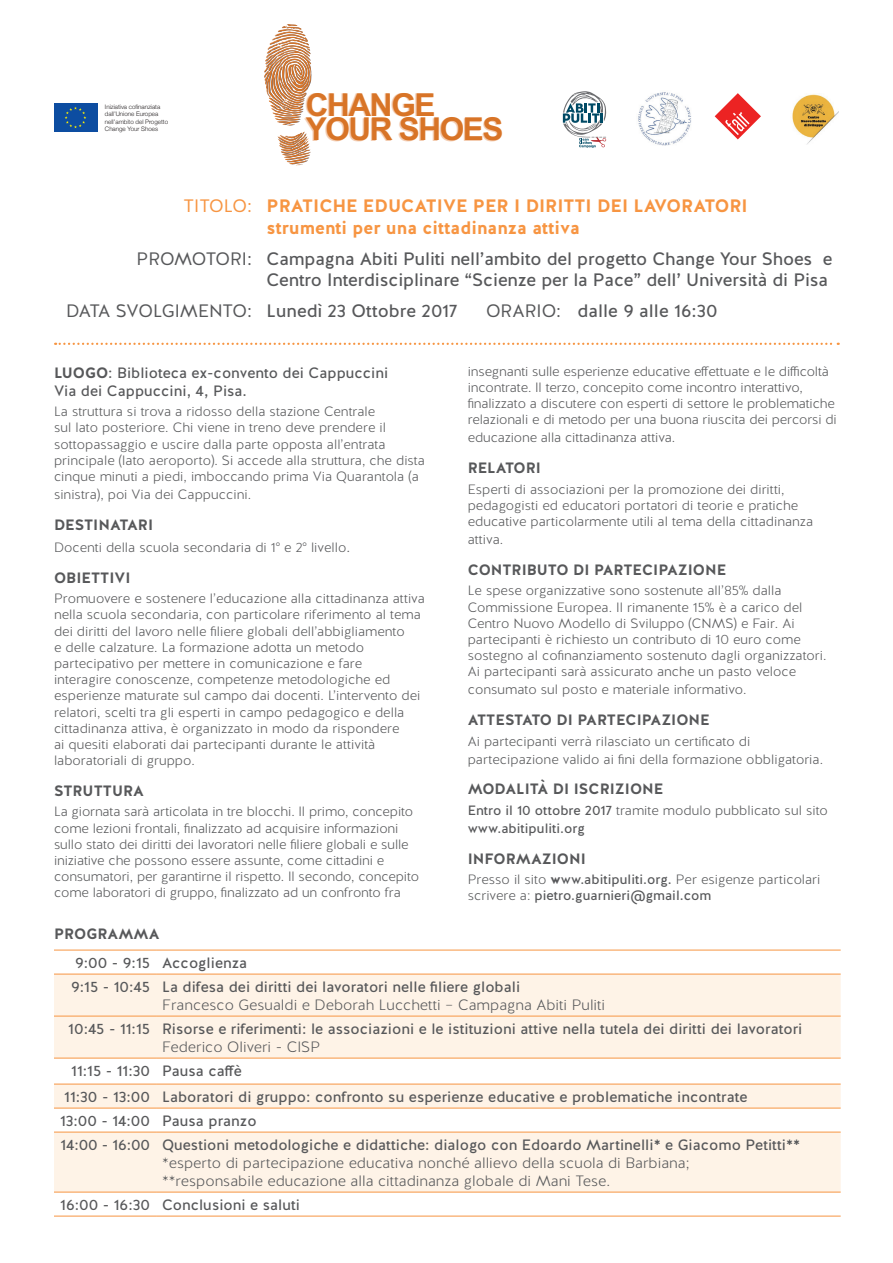
<style>
.page{position:relative;width:893px;height:1263px;background:#fff}
.page>*{position:absolute;margin:0;border:0;box-sizing:border-box;transform-origin:0 0}
.t1{font:700 31.65px/24.5px "Arial";letter-spacing:-.045em;color:#d87427}
.t2{font:18px/21.6px "Halis GR";letter-spacing:-.01em;color:#57585a;text-align:right}
.t3{font:700 18px/21.6px "Halis GR";color:#f79542}
.t4{font:15px/24px "Halis GR";color:#57585a}
.t5{font:300 15px/18px "Halis GR";color:#57585a}
.t6{font:700 15px "Halis GR";color:#57585a}
.t7{font:300 13.5px/16.2px "Halis GR";color:#57585a}
.t8{font:13.5px/18px "Halis GR";color:#57585a}
.t9{font:300 6.15px/7.4px "Helvetica Neue";color:#231f20}
.s1{font-weight:400}
.s2{font-style:inherit}
.s3{font-weight:700}
.s4{font-size:15px}
.s5{font-weight:300}
</style>
<div class="page">
<svg style="left:55px;top:343px;width:784px;height:2px"></svg>
<svg style="left:54px;top:973px;width:787px;height:243px"></svg>
<svg style="left:54px;top:975px;width:787px;height:217px;fill:#fef3e7"></svg>
<hr style="left:54px;top:950px;width:102px;height:1px;background:#f79542">
<hr style="left:156px;top:950px;width:685px;height:1px;background:#f79542">
<hr style="left:54px;top:974px;width:102px;height:1px;background:#f79542">
<hr style="left:156px;top:974px;width:685px;height:1px;background:#f79542">
<hr style="left:54px;top:1016px;width:102px;height:1px;background:#f79542">
<hr style="left:156px;top:1016px;width:685px;height:1px;background:#f79542">
<hr style="left:54px;top:1058px;width:102px;height:1px;background:#f79542">
<hr style="left:156px;top:1058px;width:685px;height:1px;background:#f79542">
<hr style="left:54px;top:1084px;width:102px;height:1px;background:#f79542">
<hr style="left:156px;top:1084px;width:685px;height:1px;background:#f79542">
<hr style="left:54px;top:1108px;width:102px;height:1px;background:#f79542">
<hr style="left:156px;top:1108px;width:685px;height:1px;background:#f79542">
<hr style="left:54px;top:1132px;width:102px;height:1px;background:#f79542">
<hr style="left:156px;top:1132px;width:685px;height:1px;background:#f79542">
<hr style="left:54px;top:1192px;width:102px;height:1px;background:#f79542">
<hr style="left:156px;top:1192px;width:685px;height:1px;background:#f79542">
<hr style="left:54px;top:1216px;width:102px;height:1px;background:#f79542">
<hr style="left:156px;top:1216px;width:685px;height:1px;background:#f79542">
<svg style="left:264px;top:24px;width:47px;height:141px"></svg>
<div style="left:54px;top:103px;width:43px;height:29px;background:#0d4da1"></div>
<svg style="left:65px;top:107px;width:21px;height:21px"></svg>
<img style="left:638px;top:92px;width:53px;height:54px">
<svg style="left:563px;top:91px;width:43px;height:57px"></svg>
<svg style="left:715px;top:93px;width:46px;height:46px"></svg>
<img style="left:792px;top:94px;width:47px;height:50px">
<p class="t9" style="left:105px;top:102px;width:65px">Iniziativa cofinanziata dall’Unione Europea nell’ambito del Progetto<br>Change Your Shoes</p>
<h1 class="t1" style="left:306px;top:93px;width:199px">CHANGE<br>YOUR SHOES</h1>
<h2 class="t3" style="left:267px;top:195px;width:483px;text-indent:-83px"><span class="s1">TITOLO:</span> PRATICHE EDUCATIVE PER I DIRITTI DEI LAVORATORI strumenti per una cittadinanza attiva</h2>
<h2 class="t2" style="left:137px;top:248px;width:697px"><span class="s2">PROMOTORI:</span> Campagna Abiti Puliti nell’ambito del progetto Change Your Shoes e<br>Centro Interdisciplinare “Scienze per la Pace” dell’ Università di Pisa</h2>
<h2 class="t2" style="left:66px;top:300px;width:393px"><span class="s2">DATA SVOLGIMENTO:</span> Lunedì 23 Ottobre 2017</h2>
<h2 class="t2" style="left:486px;top:300px;width:233px"><span class="s2">ORARIO:</span> dalle 9 alle 16:30</h2>
<p class="t4" style="left:54px;top:364px;width:336px;line-height:18px"><span class="s3">LUOGO</span>: Biblioteca ex-convento dei Cappuccini<br>Via dei Cappuccini, 4, Pisa.</p>
<p class="t7" style="left:54px;top:404px;width:372px">La struttura si trova a ridosso della stazione Centrale<br>sul lato posteriore. Chi viene in treno deve prendere il sottopassaggio e uscire dalla parte opposta all’entrata principale (lato aeroporto). Si accede alla struttura, che dista cinque minuti a piedi, imboccando prima Via Quarantola (a</p>
<p class="t7" style="left:54px;top:487px;width:199px">sinistra), poi Via dei Cappuccini.</p>
<p class="t6" style="left:54px;top:515px;width:101px">DESTINATARI</p>
<p class="t7" style="left:54px;top:540px;width:298px">Docenti della scuola secondaria di 1° e 2° livello<span class="s4">.</span></p>
<p class="t6" style="left:54px;top:568px;width:78px">OBIETTIVI</p>
<p class="t7" style="left:54px;top:591px;width:372px">Promuovere e sostenere l’educazione alla cittadinanza attiva nella scuola secondaria, con particolare riferimento al tema dei diritti del lavoro nelle filiere globali dell’abbigliamento<br>e delle calzature. La formazione adotta un metodo partecipativo per mettere in comunicazione e fare<br>interagire conoscenze, competenze metodologiche ed esperienze maturate sul campo dai docenti. L’intervento dei relatori, scelti tra gli esperti in campo pedagogico e della cittadinanza attiva, è organizzato in modo da rispondere<br>ai quesiti elaborati dai partecipanti durante le attività laboratoriali di gruppo.</p>
<p class="t6" style="left:54px;top:781px;width:92px">STRUTTURA</p>
<p class="t7" style="left:54px;top:804px;width:367px">La giornata sarà articolata in tre blocchi. Il primo, concepito come lezioni frontali, finalizzato ad acquisire informazioni sullo stato dei diritti dei lavoratori nelle filiere globali e sulle iniziative che possono essere assunte, come cittadini e consumatori, per garantirne il rispetto. Il secondo, concepito come laboratori di gruppo, finalizzato ad un confronto fra</p>
<p class="t7" style="left:468px;top:364px;width:371px">insegnanti sulle esperienze educative effettuate e le difficoltà incontrate. Il terzo, concepito come incontro interattivo, finalizzato a discutere con esperti di settore le problematiche relazionali e di metodo per una buona riuscita dei percorsi di</p>
<p class="t7" style="left:468px;top:430px;width:209px">educazione alla cittadinanza attiva.</p>
<p class="t6" style="left:468px;top:458px;width:75px">RELATORI</p>
<p class="t7" style="left:468px;top:481px;width:347px">Esperti di associazioni per la promozione dei diritti, pedagogisti ed educatori portatori di teorie e pratiche educative particolarmente utili al tema della cittadinanza</p>
<p class="t7" style="left:468px;top:532px;width:37px">attiva.</p>
<p class="t6" style="left:468px;top:560px;width:260px">CONTRIBUTO DI PARTECIPAZIONE</p>
<p class="t7" style="left:468px;top:583px;width:360px">Le spese organizzative sono sostenute all’85% dalla Commissione Europea. Il rimanente 15% è a carico del Centro Nuovo Modello di Sviluppo (CNMS) e Fair. Ai partecipanti è richiesto un contributo di 10 euro come sostegno al cofinanziamento sostenuto dagli organizzatori.<br>Ai partecipanti sarà assicurato anche un pasto veloce</p>
<p class="t7" style="left:468px;top:682px;width:280px">consumato sul posto e materiale informativo.</p>
<p class="t6" style="left:468px;top:710px;width:244px">ATTESTATO DI PARTECIPAZIONE</p>
<p class="t7" style="left:468px;top:732px;width:357px;line-height:18px">Ai partecipanti verrà rilasciato un certificato di partecipazione valido ai fini della formazione obbligatoria.</p>
<p class="t6" style="left:468px;top:779px;width:197px">MODALITÀ DI ISCRIZIONE</p>
<p class="t8" style="left:468px;top:801px;width:362px">Entro il 10 ottobre 2017 <span class="s5">tramite modulo pubblicato sul sito </span>www.abitipuliti.org</p>
<p class="t6" style="left:468px;top:849px;width:120px">INFORMAZIONI</p>
<p class="t8" style="left:468px;top:871px;width:354px;line-height:16.2px"><span class="s5">Presso il sito</span> <span class="s3">w</span>ww.abitipuliti.org. <span class="s5">Per esigenze particolari scrivere a:</span> pietro.guarnieri@gmail.com</p>
<p class="t6" style="left:54px;top:924px;width:107px">PROGRAMMA</p>
<p class="t4" style="left:71px;top:951px;width:451px">9:00 - 9:15 Accoglienza<br>9:15 - 10:45 La difesa dei diritti dei lavoratori nelle filiere globali</p>
<p class="t5" style="left:162px;top:996px;width:445px">Francesco Gesualdi e Deborah Lucchetti – Campagna Abiti Puliti</p>
<p class="t4" style="left:68px;top:1017px;width:736px">10:45 - 11:15 Risorse e riferimenti: le associazioni e le istituzioni attive nella tutela dei diritti dei lavoratori</p>
<p class="t5" style="left:162px;top:1038px;width:160px">Federico Oliveri - CISP</p>
<p class="t4" style="left:64px;top:1058px;width:685px;line-height:26px;text-indent:7px">11:15 - 11:30 Pausa caffè<br>11:30 - 13:00 Laboratori di gruppo: confronto su esperienze educative e problematiche incontrate</p>
<p class="t4" style="left:60px;top:1109px;width:742px">13:00 - 14:00 Pausa pranzo<br>14:00 - 16:00 Questioni metodologiche e didattiche: dialogo con Edoardo Martinelli* e Giacomo Petitti**</p>
<p class="t5" style="left:162px;top:1154px;width:529px">*esperto di partecipazione educativa nonché allievo della scuola di Barbiana; **responsabile educazione alla cittadinanza globale di Mani Tese.</p>
<p class="t4" style="left:60px;top:1193px;width:241px">16:00 - 16:30 Conclusioni e saluti</p>
</div>
